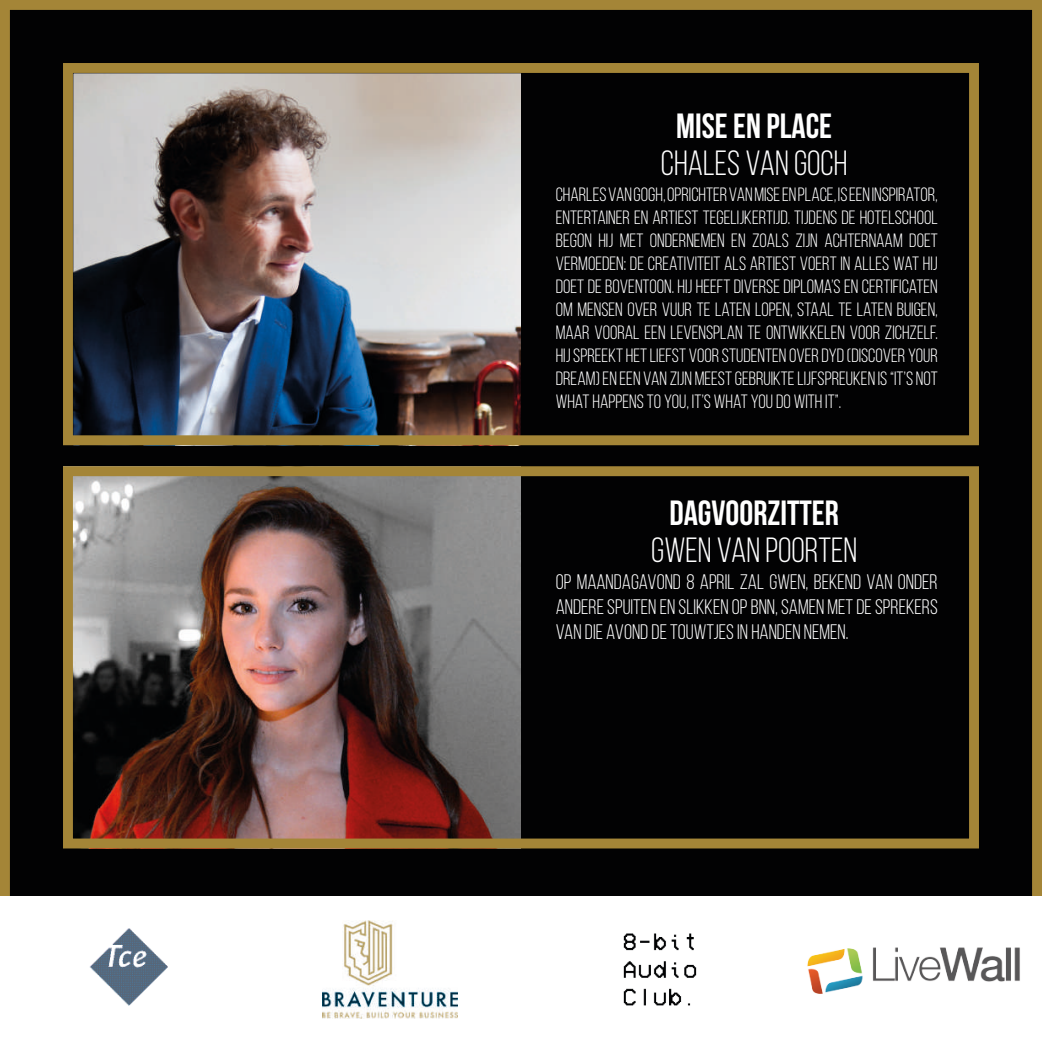
<style>
.page{position:relative;width:1042px;height:1042px;background:#fff}
.page>*{position:absolute;margin:0;border:0;box-sizing:border-box;transform-origin:0 0}
.t1{font:35px "Bebas Neue";color:#fff}
.t2{font:700 35px "Bebas Neue";color:#fff}
.t3{font:21px/25.2px "Bebas Neue";color:#fff;text-align:justify}
.t4{font:19.25px/23.1px "Bebas Neue";color:#fff;text-align:justify}
</style>
<div class="page">
<div style="left:5px;top:5px;width:1032px;height:1032px;background:#020203"></div>
<div style="left:0;top:0;width:1042px;height:1042px;border:10px solid #a48537"></div>
<img style="left:74px;top:477px;width:447px;height:360px">
<div style="left:63px;top:466px;width:916px;height:382px;border:10px solid #a48537"></div>
<img style="left:74px;top:74px;width:447px;height:360px">
<div style="left:63px;top:63px;width:916px;height:382px;border:10px solid #a48537"></div>
<div style="left:0;top:897px;width:1042px;height:145px;background:#fff"></div>
<img style="left:323px;top:920px;width:135px;height:98px">
<img style="left:807px;top:947px;width:213px;height:47px">
<img style="left:90px;top:928px;width:78px;height:77px">
<img style="left:623px;top:933px;width:74px;height:73px">
<h1 class="t2" style="left:676px;top:107px;width:157px">MISE EN PLACE</h1>
<h1 class="t1" style="left:661px;top:144px;width:188px">CHALES VAN GOCH</h1>
<p class="t4" style="left:556px;top:182px;width:384px">CHARLES VAN GOGH, OPRICHTER VAN MISE EN PLACE, IS EEN INSPIRATOR, ENTERTAINER EN ARTIEST TEGELIJKERTIJD. TIJDENS DE HOTELSCHOOL BEGON HIJ MET ONDERNEMEN EN ZOALS ZIJN ACHTERNAAM DOET VERMOEDEN: DE CREATIVITEIT ALS ARTIEST VOERT IN ALLES WAT HIJ DOET DE BOVENTOON. HIJ HEEFT DIVERSE DIPLOMA’S EN CERTIFICATEN OM MENSEN OVER VUUR TE LATEN LOPEN, STAAL TE LATEN BUIGEN, MAAR VOORAL EEN LEVENSPLAN TE ONTWIKKELEN VOOR ZICHZELF.<br>HIJ SPREEKT HET LIEFST VOOR STUDENTEN OVER DYD (DISCOVER YOUR DREAM) EN EEN VAN ZIJN MEEST GEBRUIKTE LIJFSPREUKEN IS “IT’S NOT WHAT HAPPENS TO YOU, IT’S WHAT YOU DO WITH IT”.</p>
<h1 class="t2" style="left:669px;top:494px;width:171px">DAGVOORZITTER</h1>
<h1 class="t1" style="left:651px;top:531px;width:207px">GWEN VAN POORTEN</h1>
<p class="t3" style="left:556px;top:569px;width:383px">OP MAANDAGAVOND 8 APRIL ZAL GWEN, BEKEND VAN ONDER ANDERE SPUITEN EN SLIKKEN OP BNN, SAMEN MET DE SPREKERS VAN DIE AVOND DE TOUWTJES IN HANDEN NEMEN.</p>
</div>
